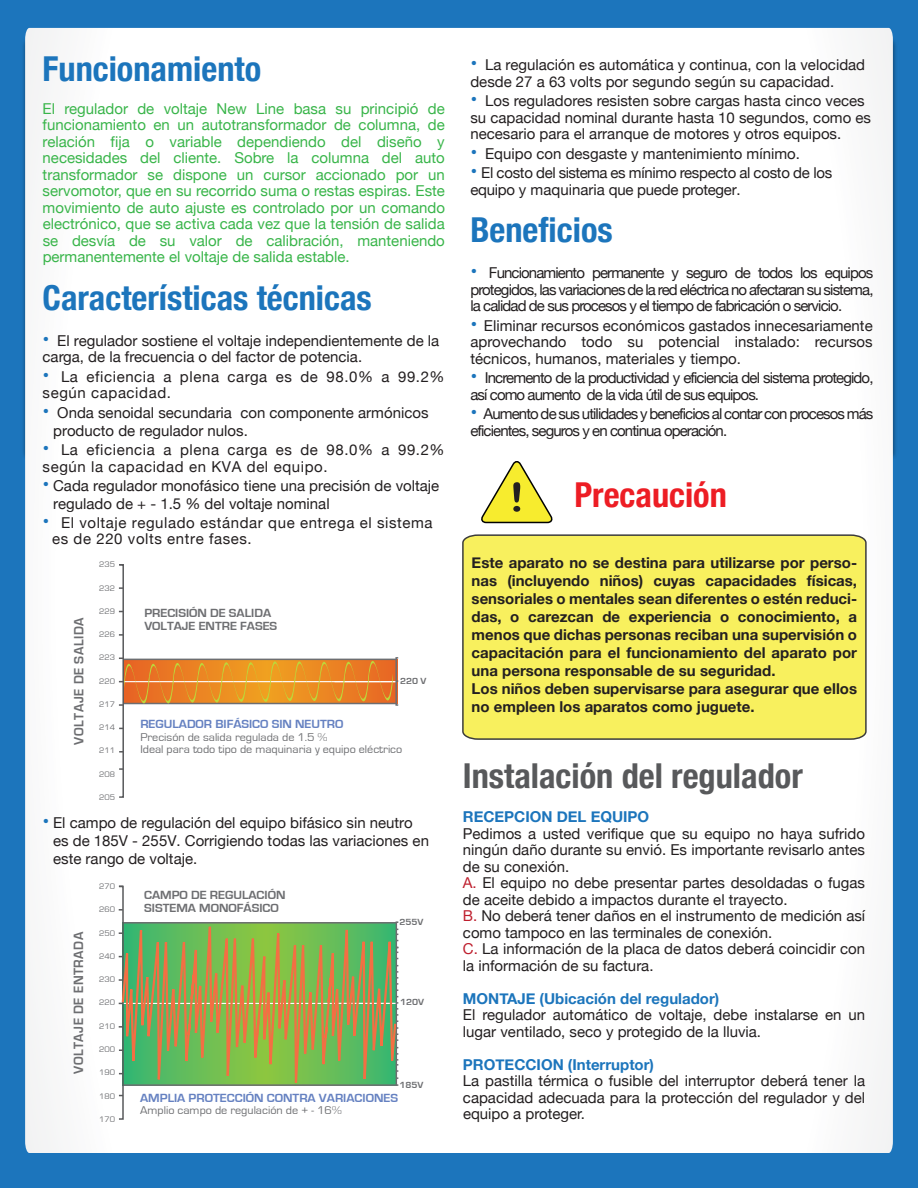
<style>
.page{position:relative;width:918px;height:1188px;background:#1c75bc}
.page>*{position:absolute;margin:0;border:0;box-sizing:border-box;transform-origin:0 0}
.t1{font:700 condensed 34.35px "Helvetica Neue";color:#1c75bc}
.t2{font:700 condensed 34.35px "Helvetica Neue";color:#58595b}
.t3{font:700 condensed 34.35px "Helvetica Neue";color:#ed1d24}
.t4{font:19.5px "Helvetica Neue";color:#1c75bc}
.t5{font:15px/16.5px "Helvetica Neue";color:#231f20}
.t6{font:15px/16.5px "Helvetica Neue";color:#39b54a;text-align:justify}
.t7{font:700 15px/18px "Helvetica Neue";color:#231f20}
.t8{font:15px/16.5px "Helvetica Neue";letter-spacing:-.06em;color:#231f20}
.t9{font:15px/16.5px "Helvetica Neue";letter-spacing:.04em;color:#231f20}
.t10{font:15px/16.5px "Helvetica Neue";letter-spacing:-.02em;color:#231f20}
.t11{font:700 15px "Helvetica Neue";color:#1c75bc}
.t12{font:700 13.95px "Eurostile";letter-spacing:.04em;color:#6d6e71;scale:.95 1}
.t13{font:700 13.8px "Eurostile";letter-spacing:.04em;color:#6d6e71;scale:.95 1}
.t14{font:700 12.15px/13.2px "Eurostile";color:#6d6e71;scale:1.05 1}
.t15{font:700 12.15px "Eurostile";color:#6581c1;scale:1.05 1}
.t16{font:11.55px/12.3px "Eurostile";color:#6d6e71;scale:1.05 1}
.t17{font:700 9.15px "Eurostile";color:#6d6e71;scale:1.05 1}
.t18{font:8.25px "Eurostile";color:#6d6e71;scale:1.05 1}
.s1{font-size:19.5px;color:#1c75bc}
.s2{color:#be1e2d}
</style>
<div class="page">
<div style="left:25px;top:28px;width:868px;height:1125px;background:#fff"></div>
<svg style="left:120px;top:27px;width:138px;height:1126px;background:#ecf1e4"></svg>
<div style="left:258px;top:27px;width:399px;height:1126px;background:#fff"></div>
<svg style="left:254px;top:998px;width:9px;height:47px"></svg>
<svg style="left:396px;top:947px;width:2px;height:12px"></svg>
<svg style="left:396px;top:929px;width:2px;height:12px"></svg>
<svg style="left:396px;top:1047px;width:2px;height:32px"></svg>
<div style="left:118px;top:564px;width:6px;height:234px;border:2px solid #58595b"></div>
<svg style="left:119px;top:634px;width:279px;height:84px;background:#edbe8e"></svg>
<svg style="left:481px;top:461px;width:74px;height:63px;background:#e3de88"></svg>
<div style="left:462px;top:534px;width:405px;height:206px;background:#f8f05e"></div>
<h1 class="t1" style="left:43px;top:40px;width:220px">Funcionamiento</h1>
<p class="t6" style="left:43px;top:101px;width:404px">El regulador de voltaje New Line basa su principió de funcionamiento en un autotransformador de columna, de relación fija o variable dependiendo del diseño y necesidades del cliente. Sobre la columna del auto transformador se dispone un cursor accionado por un servomotor, que en su recorrido suma o restas espiras. Este movimiento de auto ajuste es controlado por un comando electrónico, que se activa cada vez que la tensión de salida se desvía de su valor de calibración, manteniendo permanentemente el voltaje de salida estable.</p>
<h1 class="t1" style="left:43px;top:269px;width:331px">Características técnicas</h1>
<p class="t5" style="left:43px;top:333px;width:398px"><span class="s1">•</span> El regulador sostiene el voltaje independientemente de la carga, de la frecuencia o del factor de potencia.</p>
<p class="t9" style="left:43px;top:369px;width:404px;text-indent:18px">La eficiencia a plena carga es de 98.0% a 99.2% según capacidad.</p>
<p class="t5" style="left:53px;top:404px;width:377px;line-height:18px;text-indent:-11px"><span class="s1">•</span> Onda senoidal secundaria con componente armónicos producto de regulador nulos.</p>
<h2 class="t4" style="left:43px;top:361px;width:8px">•</h2>
<p class="t9" style="left:43px;top:443px;width:404px;text-indent:18px">La eficiencia a plena carga es de 98.0% a 99.2% según la capacidad en KVA del equipo.</p>
<p class="t5" style="left:53px;top:478px;width:388px;line-height:18px;text-indent:-11px"><span class="s1">•</span> Cada regulador monofásico tiene una precisión de voltaje regulado de + - 1.5 % del voltaje nominal</p>
<h2 class="t4" style="left:43px;top:434px;width:8px">•</h2>
<p class="t9" style="left:52px;top:515px;width:382px;text-indent:9px">El voltaje regulado estándar que entrega el sistema es de 220 volts entre fases.</p>
<h2 class="t4" style="left:43px;top:507px;width:8px">•</h2>
<p class="t18" style="left:99px;top:560px;width:17px">235</p>
<p class="t18" style="left:99px;top:584px;width:17px">232</p>
<p class="t18" style="left:99px;top:607px;width:17px">229</p>
<p class="t18" style="left:99px;top:630px;width:17px">226</p>
<p class="t18" style="left:99px;top:653px;width:17px">223</p>
<p class="t18" style="left:99px;top:677px;width:17px">220</p>
<p class="t18" style="left:99px;top:700px;width:17px">217</p>
<p class="t18" style="left:99px;top:723px;width:17px">214</p>
<p class="t18" style="left:99px;top:746px;width:17px">211</p>
<p class="t18" style="left:99px;top:770px;width:17px">208</p>
<p class="t18" style="left:99px;top:793px;width:17px">205</p>
<p class="t5" style="left:53px;top:814px;width:377px;line-height:18px;text-indent:-11px"><span class="s1">•</span> El campo de regulación del equipo bifásico sin neutro es de 185V - 255V. Corrigiendo todas las variaciones en este rango de voltaje.</p>
<p class="t13" style="left:71px;top:745px;width:135px;rotate:-90deg">VOLTAJE DE SALIDA</p>
<p class="t14" style="left:144px;top:607px;width:128px">PRECISIÓN DE SALIDA<br>VOLTAJE ENTRE FASES</p>
<p class="t17" style="left:400px;top:676px;width:27px">220 V</p>
<p class="t15" style="left:140px;top:718px;width:195px">REGULADOR BIFÁSICO SIN NEUTRO</p>
<p class="t16" style="left:140px;top:731px;width:251px">Precisón de salida regulada de 1.5 %<br>Ideal para todo tipo de maquinaria y equipo eléctrico</p>
<p class="t12" style="left:71px;top:1074px;width:151px;rotate:-90deg">VOLTAJE DE ENTRADA</p>
<p class="t18" style="left:99px;top:882px;width:17px">270</p>
<p class="t18" style="left:99px;top:905px;width:17px">260</p>
<p class="t18" style="left:99px;top:928px;width:17px">250</p>
<p class="t18" style="left:99px;top:952px;width:17px">240</p>
<p class="t18" style="left:99px;top:975px;width:17px">230</p>
<p class="t18" style="left:99px;top:998px;width:17px">220</p>
<p class="t18" style="left:99px;top:1022px;width:17px">210</p>
<p class="t18" style="left:99px;top:1045px;width:17px">200</p>
<p class="t18" style="left:99px;top:1068px;width:17px">190</p>
<p class="t18" style="left:99px;top:1091px;width:17px">180</p>
<p class="t18" style="left:99px;top:1115px;width:17px">170</p>
<p class="t14" style="left:144px;top:889px;width:136px">CAMPO DE REGULACIÓN<br>SISTEMA MONOFÁSICO</p>
<p class="t17" style="left:399px;top:917px;width:24px">255V</p>
<p class="t17" style="left:400px;top:997px;width:24px">120V</p>
<p class="t17" style="left:399px;top:1080px;width:24px">185V</p>
<p class="t15" style="left:140px;top:1091px;width:247px">AMPLIA PROTECCIÓN CONTRA VARIACIONES</p>
<p class="t16" style="left:140px;top:1105px;width:193px">Amplio campo de regulación de + - 16%</p>
<p class="t5" style="left:470px;top:57px;width:396px"><span class="s1">•</span> La regulación es automática y continua, con la velocidad desde 27 a 63 volts por segundo según su capacidad.</p>
<p class="t5" style="left:470px;top:93px;width:402px"><span class="s1">•</span> Los reguladores resisten sobre cargas hasta cinco veces su capacidad nominal durante hasta 10 segundos, como es necesario para el arranque de motores y otros equipos.</p>
<p class="t5" style="left:470px;top:146px;width:331px"><span class="s1">•</span> Equipo con desgaste y mantenimiento mínimo.</p>
<p class="t10" style="left:470px;top:165px;width:363px"><span class="s1">•</span> El costo del sistema es mínimo respecto al costo de los equipo y maquinaria que puede proteger.</p>
<h1 class="t1" style="left:470px;top:202px;width:144px">Beneficios</h1>
<p class="t5" style="left:470px;top:266px;width:405px;text-align:justify"><span class="s1">•</span> Funcionamiento permanente y seguro de todos los equipos protegidos, las variaciones de la red eléctrica no afectaran su sistema, la calidad de sus procesos y el tiempo de fabricación o servicio.</p>
<p class="t5" style="left:470px;top:318px;width:404px;text-align:justify"><span class="s1">•</span> Eliminar recursos económicos gastados innecesariamente aprovechando todo su potencial instalado: recursos técnicos, humanos, materiales y tiempo.</p>
<p class="t8" style="left:470px;top:371px;width:405px"><span class="s1">•</span> Incremento de la productividad y eficiencia del sistema protegido, así como aumento de la vida útil de sus equipos.</p>
<p class="t8" style="left:470px;top:407px;width:405px"><span class="s1">•</span> Aumento de sus utilidades y beneficios al contar con procesos más eficientes, seguros y en continua operación.</p>
<h1 class="t3" style="left:574px;top:466px;width:154px">Precaución</h1>
<p class="t7" style="left:472px;top:554px;width:387px">Este aparato no se destina para utilizarse por perso&shy;nas (incluyendo niños) cuyas capacidades físicas, sensoriales o mentales sean diferentes o estén reduci&shy;das, o carezcan de experiencia o conocimiento, a menos que dichas personas reciban una supervisión o capacitación para el funcionamiento del aparato por una persona responsable de su seguridad.<br>Los niños deben supervisarse para asegurar que ellos no empleen los aparatos como juguete.</p>
<h1 class="t2" style="left:463px;top:747px;width:341px">Instalación del regulador</h1>
<p class="t11" style="left:463px;top:805px;width:188px">RECEPCION DEL EQUIPO</p>
<p class="t5" style="left:463px;top:826px;width:404px">Pedimos a usted verifique que su equipo no haya sufrido ningún daño durante su envió. Es importante revisarlo antes de su conexión.<br><span class="s2">A.</span> El equipo no debe presentar partes desoldadas o fugas de aceite debido a impactos durante el trayecto.<br><span class="s2">B.</span> No deberá tener daños en el instrumento de medición así como tampoco en las terminales de conexión.<br><span class="s2">C.</span> La información de la placa de datos deberá coincidir con la información de su factura.</p>
<p class="t11" style="left:463px;top:986px;width:258px">MONTAJE (Ubicación del regulador)</p>
<p class="t5" style="left:463px;top:1007px;width:404px">El regulador automático de voltaje, debe instalarse en un lugar ventilado, seco y protegido de la lluvia.</p>
<p class="t11" style="left:463px;top:1052px;width:193px">PROTECCION (Interruptor)</p>
<p class="t5" style="left:463px;top:1073px;width:404px;text-align:justify">La pastilla térmica o fusible del interruptor deberá tener la capacidad adecuada para la protección del regulador y del equipo a proteger.</p>
</div>
